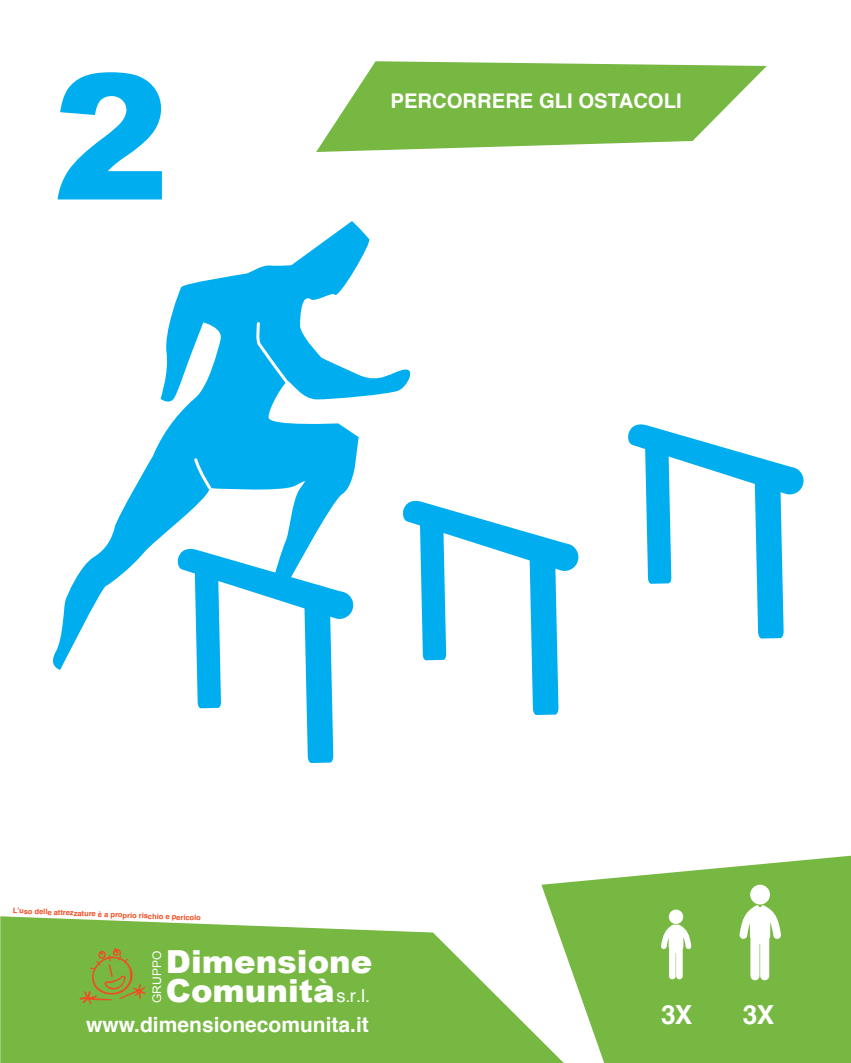
<style>
.page{position:relative;width:851px;height:1063px;background:#fff}
.page>*{position:absolute;margin:0;border:0;box-sizing:border-box;transform-origin:0 0}
.t1{font:900 174.75px "Arial";color:#00aeef}
.t2{font:900 31.72px "Arial";color:#fff}
.t3{font:700 26.25px "Helvetica";color:#fff}
.t4{font:700 21px "Helvetica";color:#fff}
.t5{font:700 20.25px "Helvetica";color:#fff}
.t6{font:11.85px "Arial";color:#fff}
.t7{font:700 7.5px "Helvetica";color:#f04d22}
.s1{font-family:"Helvetica";font-weight:400;font-size:17.92px}
</style>
<div class="page">
<svg style="left:0;top:916px;width:541px;height:147px;background:#8ac25e"></svg>
<svg style="left:541px;top:856px;width:309px;height:207px;fill:#76b842"></svg>
<div style="left:668px;top:910px;width:15px;height:14px;background:#fff;border-radius:50%"></div>
<svg style="left:660px;top:924px;width:31px;height:55px"></svg>
<div style="left:750px;top:885px;width:19px;height:20px;background:#fff;border-radius:50%"></div>
<svg style="left:739px;top:905px;width:42px;height:75px"></svg>
<svg style="left:79px;top:948px;width:67px;height:57px;background:#88a73d"></svg>
<svg style="left:316px;top:61px;width:450px;height:91px;fill:#76b842"></svg>
<svg style="left:53px;top:221px;width:358px;height:449px"></svg>
<svg style="left:177px;top:545px;width:176px;height:218px"></svg>
<svg style="left:402px;top:497px;width:176px;height:218px"></svg>
<svg style="left:628px;top:424px;width:175px;height:215px"></svg>
<svg style="left:192px;top:321px;width:99px;height:170px;background:#25b9f1"></svg>
<h1 class="t1" style="left:53px;top:10px;width:118px">2</h1>
<p class="t5" style="left:390px;top:85px;width:293px">PERCORRERE GLI OSTACOLI</p>
<p class="t7" style="left:13px;top:905px;width:189px;rotate:2deg">L’uso delle attrezzature è a proprio rischio e pericolo</p>
<h2 class="t2" style="left:166px;top:939px;width:208px">Dimensione</h2>
<h3 class="t6" style="left:149px;top:1003px;width:54px;rotate:-90deg">GRUPPO</h3>
<h2 class="t2" style="left:166px;top:967px;width:206px">Comunità<span class="s1">s.r.l.</span></h2>
<h3 class="t4" style="left:86px;top:1007px;width:284px">www.dimensionecomunita.it</h3>
<p class="t3" style="left:661px;top:994px;width:33px">3X</p>
<p class="t3" style="left:742px;top:994px;width:33px">3X</p>
</div>
